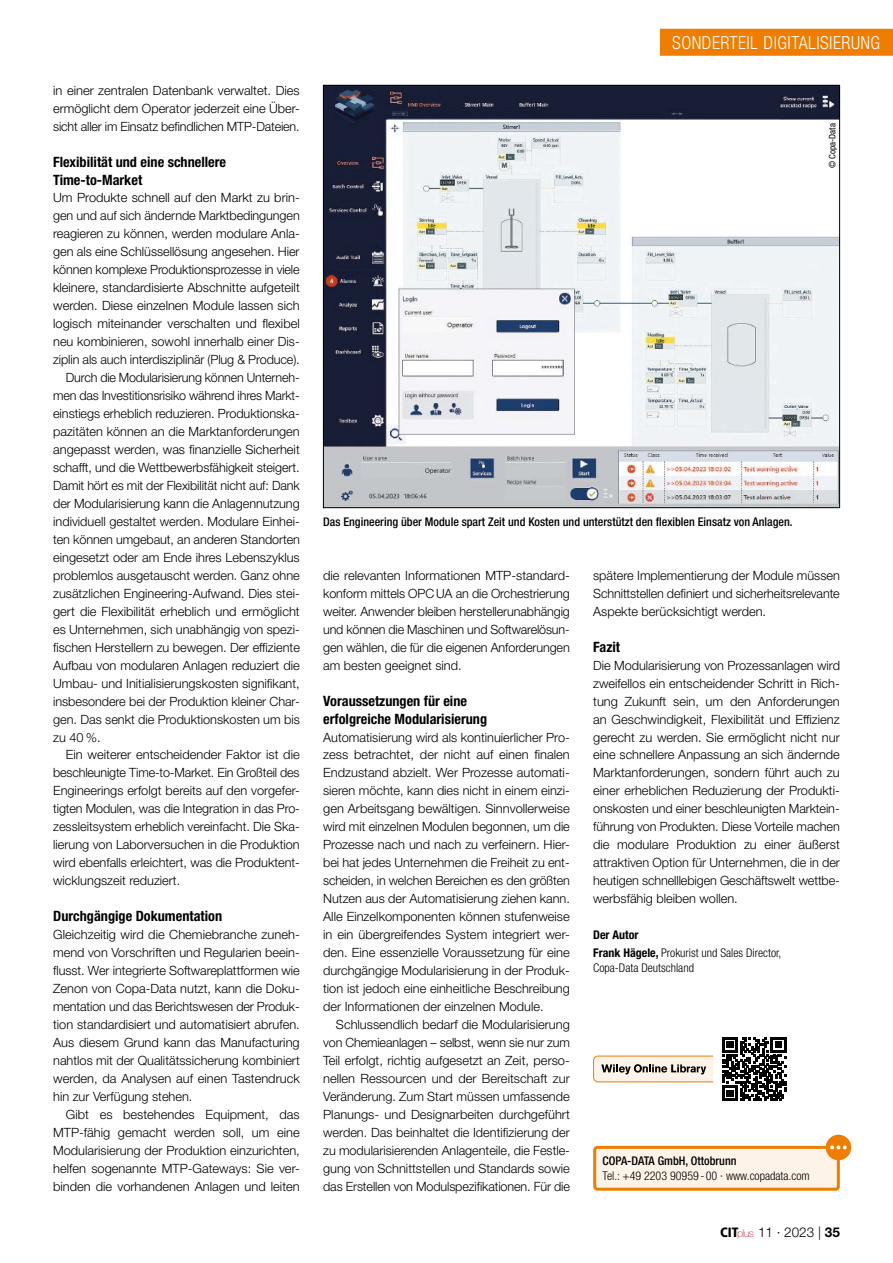
<style>
.page{position:relative;width:893px;height:1263px;background:#fff}
.page>*{position:absolute;margin:0;border:0;box-sizing:border-box;transform-origin:0 0}
.t1{font:300 condensed 18px "Helvetica Neue LT Std";letter-spacing:.025em;color:#fff}
.t2{font:700 condensed 14.25px/18px "Helvetica Neue LT Std";color:#000}
.t3{font:300 13.5px "Helvetica Neue LT Std";color:#000}
.t4{font:300 12.75px/18px "Helvetica Neue LT Std";color:#000;text-align:justify}
.t5{font:500 condensed 12px "Helvetica Neue LT Std";color:#000}
.t6{font:300 condensed 12px/18px "Helvetica Neue LT Std";color:#000}
.t7{font:condensed 9px "Helvetica Neue LT Std";color:#000}
.s1{font-weight:700}
.s2{font-family:"Frutiger LT Std";font-weight:900;font-stretch:condensed}
.s3{font-weight:100;font-size:10.65px;color:#ce1531}
</style>
<div class="page">
<div style="left:595px;top:1147px;width:243px;height:42px;background:#fef3e8;border-radius:3px"></div>
<div style="left:593px;top:1146px;width:247px;height:45px;border:3px solid #ef7d00;border-radius:3px"></div>
<div style="left:826px;top:1135px;width:25px;height:25px;background:#ef7d00;border-radius:50%"></div>
<svg style="left:830px;top:1145px;width:17px;height:4px"></svg>
<img style="left:325px;top:87px;width:513px;height:419px">
<div style="left:660px;top:29px;width:233px;height:27px;background:#ef7d00"></div>
<svg style="left:593px;top:1055px;width:121px;height:27px;background:#decebd"></svg>
<svg style="left:722px;top:1037px;width:64px;height:64px"></svg>
<p class="t4" style="left:53px;top:81px;width:248px">in einer zentralen Datenbank verwaltet. Dies ermöglicht dem Operator jederzeit eine Über&shy;sicht aller im Einsatz befindlichen MTP-Dateien.</p>
<p class="t2" style="left:53px;top:152px;width:175px">Flexibilität und eine schnellere<br>Time-to-Market</p>
<p class="t4" style="left:53px;top:189px;width:248px">Um Produkte schnell auf den Markt zu brin-</p>
<p class="t4" style="left:53px;top:207px;width:248px">gen und auf sich ändernde Marktbedingungen</p>
<p class="t4" style="left:53px;top:225px;width:248px">reagieren zu können, werden modulare Anla-</p>
<p class="t4" style="left:53px;top:243px;width:248px">gen als eine Schlüssellösung angesehen. Hier</p>
<p class="t4" style="left:53px;top:261px;width:248px">können komplexe Produktionsprozesse in viele</p>
<p class="t4" style="left:53px;top:278px;width:248px">kleinere, standardisierte Abschnitte aufgeteilt</p>
<p class="t4" style="left:53px;top:296px;width:248px">werden. Diese einzelnen Module lassen sich</p>
<p class="t4" style="left:53px;top:314px;width:248px">logisch miteinander verschalten und flexibel</p>
<p class="t4" style="left:53px;top:332px;width:248px">neu kombinieren, sowohl innerhalb einer Dis-</p>
<p class="t4" style="left:53px;top:350px;width:248px">ziplin als auch interdisziplinär (Plug &amp; Produce).</p>
<p class="t4" style="left:66px;top:368px;width:235px">Durch die Modularisierung können Unterneh-</p>
<p class="t4" style="left:53px;top:386px;width:248px">men das Investitionsrisiko während ihres Markt-</p>
<p class="t4" style="left:53px;top:404px;width:248px">einstiegs erheblich reduzieren. Produktionska-</p>
<p class="t4" style="left:53px;top:422px;width:248px">pazitäten können an die Marktanforderungen</p>
<p class="t4" style="left:53px;top:440px;width:248px">angepasst werden, was finanzielle Sicherheit</p>
<p class="t4" style="left:53px;top:458px;width:248px">schafft, und die Wettbewerbsfähigkeit steigert.</p>
<p class="t4" style="left:53px;top:476px;width:248px">Damit hört es mit der Flexibilität nicht auf: Dank</p>
<p class="t4" style="left:53px;top:494px;width:248px">der Modularisierung kann die Anlagennutzung</p>
<p class="t4" style="left:53px;top:512px;width:248px">individuell gestaltet werden. Modulare Einhei-</p>
<p class="t4" style="left:53px;top:530px;width:248px">ten können umgebaut, an anderen Standorten</p>
<p class="t4" style="left:53px;top:548px;width:248px">eingesetzt oder am Ende ihres Lebenszyklus</p>
<p class="t4" style="left:53px;top:566px;width:248px">problemlos ausgetauscht werden. Ganz ohne</p>
<p class="t4" style="left:53px;top:584px;width:248px">zusätzlichen Engineering-Aufwand. Dies stei-</p>
<p class="t4" style="left:53px;top:602px;width:248px">gert die Flexibilität erheblich und ermöglicht</p>
<p class="t4" style="left:53px;top:620px;width:248px">es Unternehmen, sich unabhängig von spezi-</p>
<p class="t4" style="left:53px;top:638px;width:248px">fischen Herstellern zu bewegen. Der effiziente</p>
<p class="t4" style="left:53px;top:656px;width:248px">Aufbau von modularen Anlagen reduziert die</p>
<p class="t4" style="left:53px;top:674px;width:248px">Umbau- und Initialisierungskosten signifikant,</p>
<p class="t4" style="left:53px;top:692px;width:248px">insbesondere bei der Produktion kleiner Char-</p>
<p class="t4" style="left:53px;top:710px;width:248px">gen. Das senkt die Produktionskosten um bis</p>
<p class="t4" style="left:53px;top:728px;width:49px">zu 40 %.</p>
<p class="t4" style="left:66px;top:746px;width:235px">Ein weiterer entscheidender Faktor ist die</p>
<p class="t4" style="left:53px;top:764px;width:248px">beschleunigte Time-to-Market. Ein Großteil des</p>
<p class="t4" style="left:53px;top:782px;width:248px">Engineerings erfolgt bereits auf den vorgefer-</p>
<p class="t4" style="left:53px;top:799px;width:248px">tigten Modulen, was die Integration in das Pro-</p>
<p class="t4" style="left:53px;top:817px;width:248px">zessleitsystem erheblich vereinfacht. Die Ska-</p>
<p class="t4" style="left:53px;top:835px;width:248px">lierung von Laborversuchen in die Produktion</p>
<p class="t4" style="left:53px;top:853px;width:248px">wird ebenfalls erleichtert, was die Produktent-</p>
<p class="t4" style="left:53px;top:871px;width:129px">wicklungszeit reduziert.</p>
<p class="t2" style="left:53px;top:907px;width:171px">Durchgängige Dokumentation</p>
<p class="t4" style="left:53px;top:925px;width:248px">Gleichzeitig wird die Chemiebranche zuneh&shy;mend von Vorschriften und Regularien beein&shy;flusst. Wer integrierte Softwareplattformen wie Zenon von Copa-Data nutzt, kann die Doku&shy;mentation und das Berichtswesen der Produk&shy;tion standardisiert und automatisiert abrufen.<br>Aus diesem Grund kann das Manufacturing nahtlos mit der Qualitätssicherung kombiniert werden, da Analysen auf einen Tastendruck hin zur Verfügung stehen.</p>
<p class="t4" style="left:53px;top:1105px;width:248px;text-indent:13px">Gibt es bestehendes Equipment, das MTP-fähig gemacht werden soll, um eine Modularisierung der Produktion einzurichten, helfen sogenannte MTP-Gateways: Sie ver&shy;binden die vorhandenen Anlagen und leiten</p>
<h1 class="t1" style="left:672px;top:32px;width:209px">Sonderteil Digitalisierung</h1>
<p class="t7" style="left:827px;top:168px;width:46px;rotate:-90deg">© Copa-Data</p>
<p class="t5" style="left:323px;top:514px;width:471px">Das Engineering über Module spart Zeit und Kosten und unterstützt den flexiblen Einsatz von Anlagen.</p>
<p class="t4" style="left:323px;top:566px;width:248px">die relevanten Informationen MTP-standard&shy;konform mittels OPC UA an die Orchestrierung weiter. Anwender bleiben herstellerunabhängig und können die Maschinen und Softwarelösun&shy;gen wählen, die für die eigenen Anforderungen am besten geeignet sind.</p>
<p class="t2" style="left:323px;top:691px;width:165px">Voraussetzungen für eine erfolgreiche Modularisierung</p>
<p class="t4" style="left:323px;top:728px;width:248px">Automatisierung wird als kontinuierlicher Pro&shy;zess betrachtet, der nicht auf einen finalen Endzustand abzielt. Wer Prozesse automati&shy;sieren möchte, kann dies nicht in einem einzi&shy;gen Arbeitsgang bewältigen. Sinnvollerweise wird mit einzelnen Modulen begonnen, um die Prozesse nach und nach zu verfeinern. Hier&shy;bei hat jedes Unternehmen die Freiheit zu ent&shy;scheiden, in welchen Bereichen es den größten Nutzen aus der Automatisierung ziehen kann.<br>Alle Einzelkomponenten können stufenweise in ein übergreifendes System integriert wer&shy;den. Eine essenzielle Voraussetzung für eine durchgängige Modularisierung in der Produk&shy;tion ist jedoch eine einheitliche Beschreibung der Informationen der einzelnen Module.</p>
<p class="t4" style="left:323px;top:1015px;width:248px;text-indent:13px">Schlussendlich bedarf die Modularisierung von Chemieanlagen – selbst, wenn sie nur zum Teil erfolgt, richtig aufgesetzt an Zeit, perso&shy;nellen Ressourcen und der Bereitschaft zur Veränderung. Zum Start müssen umfassende Planungs- und Designarbeiten durchgeführt werden. Das beinhaltet die Identifizierung der zu modularisierenden Anlagenteile, die Festle&shy;gung von Schnittstellen und Standards sowie das Erstellen von Modulspezifikationen. Für die</p>
<p class="t4" style="left:593px;top:566px;width:248px">spätere Implementierung der Module müssen Schnittstellen definiert und sicherheitsrelevante Aspekte berücksichtigt werden.</p>
<p class="t2" style="left:593px;top:637px;width:28px">Fazit</p>
<p class="t4" style="left:593px;top:656px;width:248px">Die Modularisierung von Prozessanlagen wird zweifellos ein entscheidender Schritt in Rich&shy;tung Zukunft sein, um den Anforderungen an Geschwindigkeit, Flexibilität und Effizienz gerecht zu werden. Sie ermöglicht nicht nur eine schnellere Anpassung an sich ändernde Marktanforderungen, sondern führt auch zu einer erheblichen Reduzierung der Produkti&shy;onskosten und einer beschleunigten Marktein&shy;führung von Produkten. Diese Vorteile machen die modulare Produktion zu einer äußerst attraktiven Option für Unternehmen, die in der heutigen schnelllebigen Geschäftswelt wettbe&shy;werbsfähig bleiben wollen.</p>
<p class="t6" style="left:593px;top:926px;width:190px"><span class="s1">Der Autor<br>Frank Hägele,</span> Prokurist und Sales Director,</p>
<p class="t6" style="left:593px;top:959px;width:102px">Copa-Data Deutschland</p>
<p class="t5" style="left:603px;top:1154px;width:136px">COPA-DATA GmbH, Ottobrunn</p>
<p class="t6" style="left:603px;top:1167px;width:209px">Tel.: +49 2203 90959 - 00 · www.copadata.com</p>
<p class="t3" style="left:720px;top:1224px;width:121px"><span class="s2">CIT</span><span class="s3">plus</span> 11 · 2023 | <span class="s1">35</span></p>
</div>
